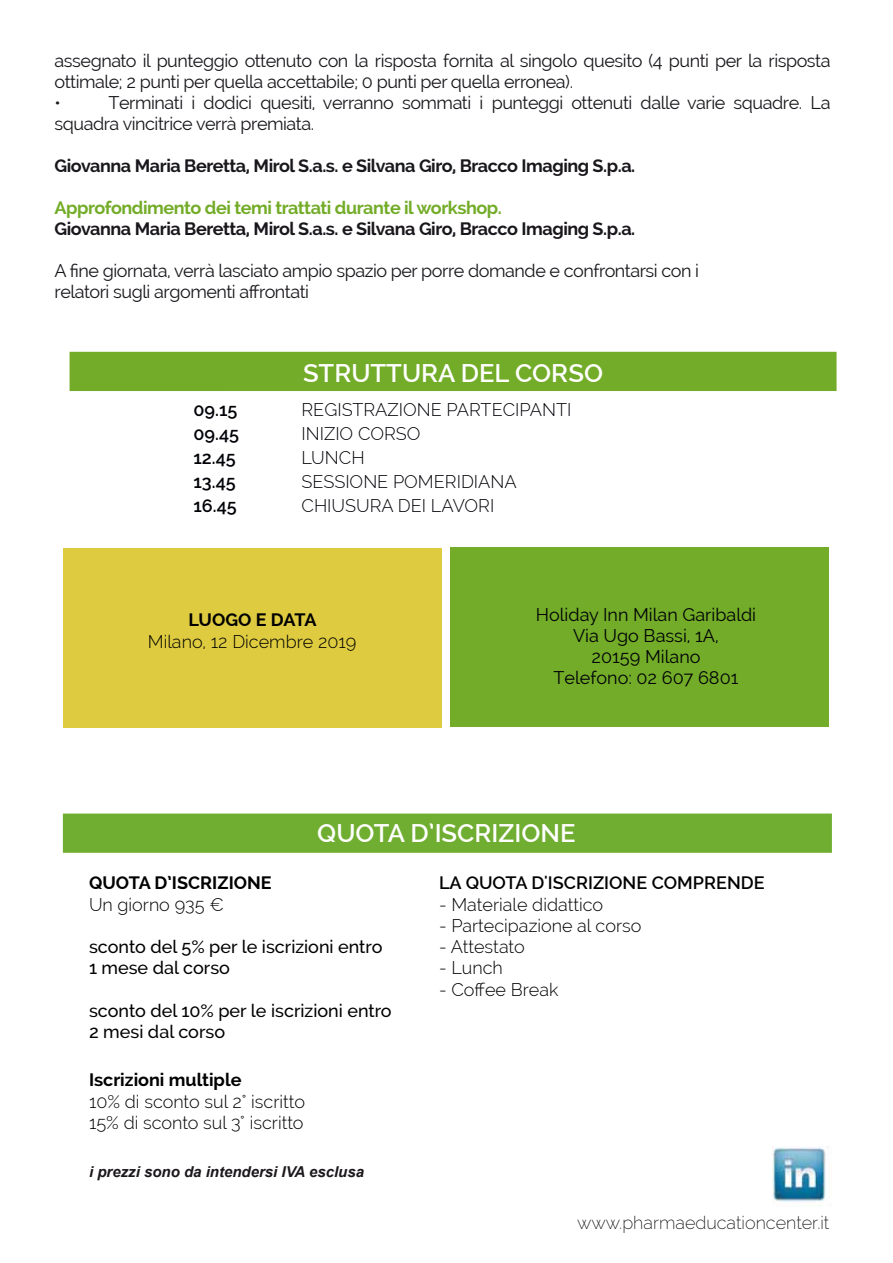
<style>
.page{position:relative;width:893px;height:1263px;background:#fff}
.page>*{position:absolute;margin:0;border:0;box-sizing:border-box;transform-origin:0 0}
.t1{font:600 25.5px "Raleway";color:#fff}
.t2{font:18px/21px "Raleway";letter-spacing:-.025em;color:#1a171c}
.t3{font:300 18px/21.3px "Raleway";color:#000}
.t4{font:700 18px "Raleway";letter-spacing:-.025em;color:#1a171c}
.t5{font:500 18px/21.3px "Raleway";color:#000}
.t6{font:300 18px "Raleway";color:#000207}
.t7{font:18px/21px "Raleway";color:#000207;text-align:center}
.t8{font:700 18px "Raleway";letter-spacing:-.025em;color:#73ac28}
.t9{font:700 18px "Raleway";color:#000}
.t10{font:200 18px "Raleway";color:#000}
.t11{font:600 18px "Raleway";color:#000}
.t12{font:600 18px "Raleway";color:#000207}
.t13{font:700 18px "Raleway";letter-spacing:-.025em;color:#000}
.t14{font:italic 700 15px "Arial";color:#1b171b}
</style>
<div class="page">
<div style="left:70px;top:352px;width:767px;height:39px;background:#73ac28"></div>
<div style="left:63px;top:548px;width:379px;height:179px;background:#decb40"></div>
<div style="left:450px;top:547px;width:379px;height:179px;background:#73ac28"></div>
<img style="left:772px;top:1147px;width:54px;height:56px">
<div style="left:63px;top:813px;width:769px;height:40px;background:#70ae31"></div>
<p class="t2" style="left:55px;top:50px;width:777px">assegnato il punteggio ottenuto con la risposta fornita al singolo quesito (4 punti per la risposta ottimale; 2 punti per quella accettabile; 0 punti per quella erronea).<br>•</p>
<p class="t2" style="left:55px;top:92px;width:778px;text-indent:54px">Terminati i dodici quesiti, verranno sommati i punteggi ottenuti dalle varie squadre. La squadra vincitrice verrà premiata.</p>
<p class="t4" style="left:55px;top:155px;width:582px">Giovanna Maria Beretta, Mirol S.a.s. e Silvana Giro, Bracco Imaging S.p.a.</p>
<p class="t8" style="left:55px;top:197px;width:449px">Approfondimento dei temi trattati durante il workshop.</p>
<p class="t4" style="left:55px;top:218px;width:582px">Giovanna Maria Beretta, Mirol S.a.s. e Silvana Giro, Bracco Imaging S.p.a.</p>
<p class="t2" style="left:55px;top:260px;width:646px">A fine giornata, verrà lasciato ampio spazio per porre domande e confrontarsi con i relatori sugli argomenti affrontati</p>
<h1 class="t1" style="left:303px;top:359px;width:301px">STRUTTURA DEL CORSO</h1>
<p class="t12" style="left:193px;top:400px;width:45px">09.15</p>
<p class="t6" style="left:301px;top:399px;width:271px">REGISTRAZIONE PARTECIPANTI</p>
<p class="t12" style="left:193px;top:424px;width:47px">09.45</p>
<p class="t6" style="left:301px;top:423px;width:121px">INIZIO CORSO</p>
<p class="t12" style="left:193px;top:448px;width:44px">12.45</p>
<p class="t6" style="left:301px;top:447px;width:65px">LUNCH</p>
<p class="t12" style="left:193px;top:472px;width:44px">13.45</p>
<p class="t6" style="left:301px;top:471px;width:217px">SESSIONE POMERIDIANA</p>
<p class="t12" style="left:193px;top:496px;width:45px">16.45</p>
<p class="t6" style="left:301px;top:495px;width:194px">CHIUSURA DEI LAVORI</p>
<p class="t13" style="left:189px;top:609px;width:129px">LUOGO E DATA</p>
<p class="t3" style="left:148px;top:631px;width:210px">Milano, 12 Dicembre 2019</p>
<p class="t7" style="left:536px;top:604px;width:222px">Holiday Inn Milan Garibaldi<br>Via Ugo Bassi, 1A,<br>20159 Milano<br>Telefono: 02 607 6801</p>
<h1 class="t1" style="left:317px;top:818px;width:260px">QUOTA D’ISCRIZIONE</h1>
<p class="t11" style="left:439px;top:872px;width:327px">LA QUOTA D'ISCRIZIONE COMPRENDE</p>
<p class="t3" style="left:439px;top:893px;width:166px">- Materiale didattico</p>
<p class="t3" style="left:439px;top:915px;width:204px">- Partecipazione al corso</p>
<p class="t3" style="left:439px;top:936px;width:87px">- Attestato</p>
<p class="t3" style="left:439px;top:957px;width:65px">- Lunch</p>
<p class="t3" style="left:439px;top:978px;width:121px">- Coffee Break</p>
<p class="t9" style="left:89px;top:873px;width:184px">QUOTA D’ISCRIZIONE</p>
<p class="t3" style="left:89px;top:893px;width:136px">Un giorno 935 €</p>
<p class="t5" style="left:89px;top:936px;width:295px">sconto del 5% per le iscrizioni entro<br>1 mese dal corso</p>
<p class="t5" style="left:89px;top:1000px;width:304px">sconto del 10% per le iscrizioni entro<br>2 mesi dal corso</p>
<p class="t9" style="left:89px;top:1070px;width:154px">Iscrizioni multiple</p>
<p class="t3" style="left:89px;top:1090px;width:218px">10% di sconto sul 2° iscritto<br>15% di sconto sul 3° iscritto</p>
<p class="t14" style="left:89px;top:1162px;width:277px">i prezzi sono da intendersi IVA esclusa</p>
<p class="t10" style="left:577px;top:1212px;width:254px">www.pharmaeducationcenter.it</p>
</div>
